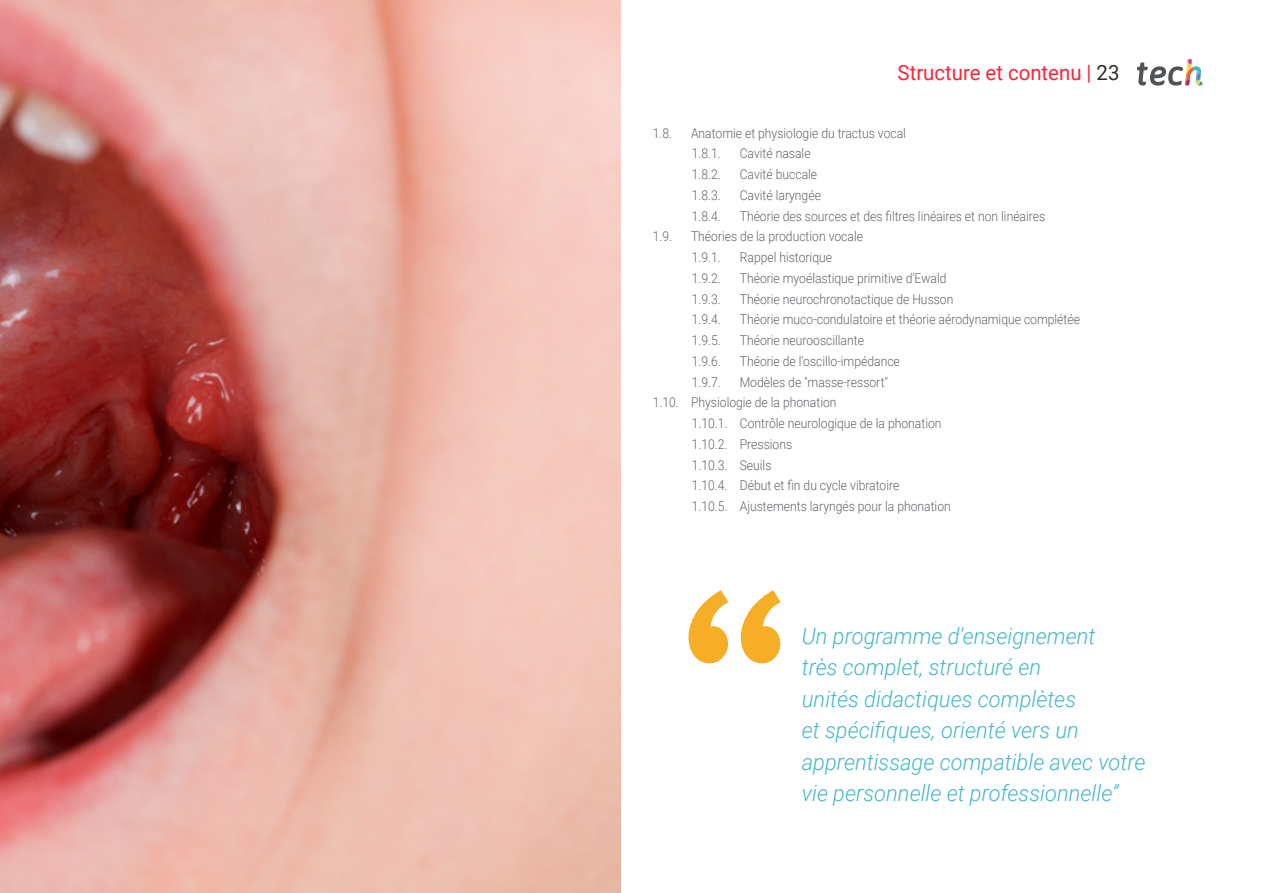
<style>
.page{position:relative;width:1263px;height:893px;background:#fff}
.page>*{position:absolute;margin:0;border:0;box-sizing:border-box;transform-origin:0 0}
.t1{font:italic 300 22.5px/31.5px "Roboto";color:#43b7cf}
.t2{font:21px "Roboto";color:#ff2438}
.t3{font:300 13.5px/20.7px "Roboto";color:#61646a;scale:.9 1}
.s1{color:#312e20}
</style>
<div class="page">
<img style="left:0;top:0;width:621px;height:893px">
<svg style="left:688px;top:590px;width:93px;height:73px"></svg>
<svg style="left:1137px;top:59px;width:65px;height:27px"></svg>
<h2 class="t2" style="left:898px;top:57px;width:223px">Structure et contenu | <span class="s1">23</span></h2>
<p class="t3" style="left:653px;top:122px;width:23px">1.8.</p>
<p class="t3" style="left:691px;top:122px;width:240px">Anatomie et physiologie du tractus vocal<br>1.8.1.</p>
<p class="t3" style="left:740px;top:143px;width:80px">Cavité nasale</p>
<p class="t3" style="left:692px;top:164px;width:34px">1.8.2.</p>
<p class="t3" style="left:740px;top:164px;width:88px">Cavité buccale</p>
<p class="t3" style="left:692px;top:184px;width:34px">1.8.3.</p>
<p class="t3" style="left:740px;top:184px;width:92px">Cavité laryngée</p>
<p class="t3" style="left:692px;top:205px;width:34px">1.8.4.</p>
<p class="t3" style="left:740px;top:205px;width:341px">Théorie des sources et des filtres linéaires et non linéaires</p>
<p class="t3" style="left:653px;top:226px;width:23px">1.9.</p>
<p class="t3" style="left:691px;top:226px;width:193px">Théories de la production vocale<br>1.9.1.</p>
<p class="t3" style="left:740px;top:247px;width:104px">Rappel historique</p>
<p class="t3" style="left:692px;top:267px;width:34px">1.9.2.</p>
<p class="t3" style="left:740px;top:267px;width:231px">Théorie myoélastique primitive d'Ewald</p>
<p class="t3" style="left:692px;top:288px;width:34px">1.9.3.</p>
<p class="t3" style="left:740px;top:288px;width:239px">Théorie neurochronotactique de Husson</p>
<p class="t3" style="left:692px;top:309px;width:34px">1.9.4.</p>
<p class="t3" style="left:740px;top:309px;width:380px">Théorie muco-condulatoire et théorie aérodynamique complétée</p>
<p class="t3" style="left:692px;top:330px;width:34px">1.9.5.</p>
<p class="t3" style="left:740px;top:330px;width:139px">Théorie neurooscillante</p>
<p class="t3" style="left:692px;top:350px;width:34px">1.9.6.</p>
<p class="t3" style="left:740px;top:350px;width:179px">Théorie de l'oscillo-impédance</p>
<p class="t3" style="left:692px;top:371px;width:34px">1.9.7.</p>
<p class="t3" style="left:653px;top:371px;width:263px;text-indent:87px">Modèles de "masse-ressort"<br>1.10. Physiologie de la phonation</p>
<p class="t3" style="left:692px;top:413px;width:289px">1.10.1. Contrôle neurologique de la phonation 1.10.2. Pressions<br>1.10.3. Seuils<br>1.10.4. Début et fin du cycle vibratoire<br>1.10.5. Ajustements laryngés pour la phonation</p>
<h1 class="t1" style="left:802px;top:619px;width:345px">Un programme d'enseignement<br>très complet, structuré en<br>unités didactiques complètes<br>et spécifiques, orienté vers un apprentissage compatible avec votre vie personnelle et professionnelle”</h1>
</div>
